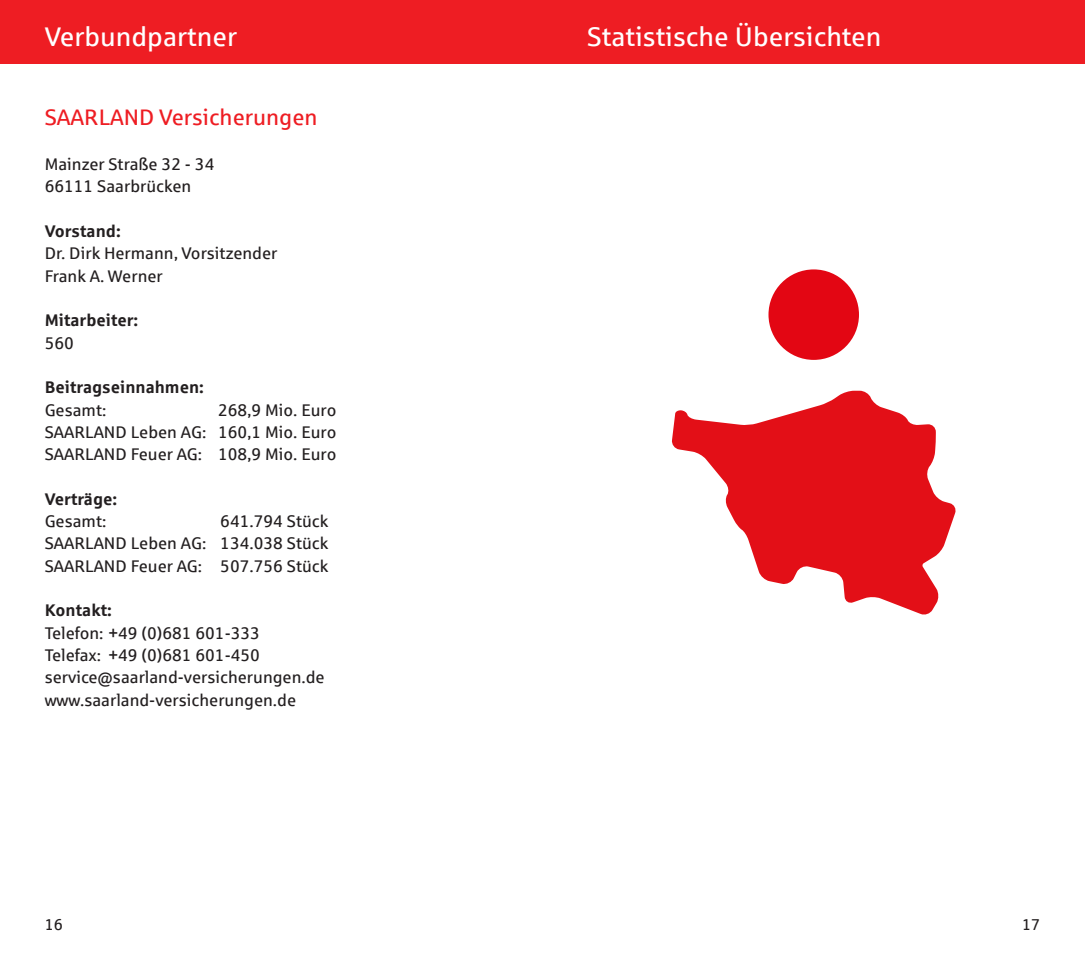
<style>
.page{position:relative;width:1085px;height:957px;background:#fff}
.page>*{position:absolute;margin:0;border:0;box-sizing:border-box;transform-origin:0 0}
.ueber_klein{font:27px "Sparkasse Rgr";color:#fff}
.ueber_klein-2{font:22.5px "Sparkasse Rgr";color:#ee1d23}
.bu{font:16.88px "Sparkasse Rgr";color:#231f20}
.bu-2{font:700 16.88px "Sparkasse Rg";color:#231f20}
.ueber_klein-3{font:15.75px "Sparkasse Rgr";color:#231f20}
</style>
<div class="page">
<div style="left:0;top:0;width:1084px;height:64px;background:#ee1d23"></div>
<div style="left:768px;top:269px;width:90px;height:91px;background:#e30613;border-radius:50%"></div>
<svg style="left:672px;top:391px;width:283px;height:223px;fill:#e30f17"></svg>
<p class="ueber_klein" style="left:45px;top:20px;width:194px">Verbundpartner</p>
<p class="ueber_klein" style="left:587px;top:20px;width:295px">Statistische Übersichten</p>
<p class="ueber_klein-2" style="left:45px;top:104px;width:274px">SAARLAND Versicherungen</p>
<p class="bu" style="left:45px;top:154px;width:171px">Mainzer Straße 32 - 34</p>
<p class="bu" style="left:45px;top:176px;width:148px">66111 Saarbrücken</p>
<p class="bu-2" style="left:45px;top:220px;width:78px">Vorstand:</p>
<p class="bu" style="left:45px;top:243px;width:234px">Dr. Dirk Hermann, Vorsitzender</p>
<p class="bu" style="left:45px;top:265px;width:120px">Frank A. Werner</p>
<p class="bu-2" style="left:45px;top:309px;width:95px">Mitarbeiter:</p>
<p class="bu" style="left:45px;top:332px;width:31px">560</p>
<p class="bu-2" style="left:45px;top:376px;width:161px">Beitragseinnahmen:</p>
<p class="bu" style="left:45px;top:399px;width:63px">Gesamt:</p>
<p class="bu" style="left:218px;top:399px;width:120px">268,9 Mio. Euro</p>
<p class="bu" style="left:45px;top:421px;width:293px">SAARLAND Leben AG: 160,1 Mio. Euro</p>
<p class="bu" style="left:45px;top:444px;width:293px">SAARLAND Feuer AG: 108,9 Mio. Euro</p>
<p class="bu-2" style="left:45px;top:488px;width:74px">Verträge:</p>
<p class="bu" style="left:45px;top:511px;width:63px">Gesamt:</p>
<p class="bu" style="left:220px;top:511px;width:109px">641.794 Stück</p>
<p class="bu" style="left:45px;top:533px;width:285px">SAARLAND Leben AG: 134.038 Stück</p>
<p class="bu" style="left:45px;top:555px;width:285px">SAARLAND Feuer AG: 507.756 Stück</p>
<p class="bu-2" style="left:45px;top:600px;width:69px">Kontakt:</p>
<p class="bu" style="left:45px;top:622px;width:217px">Telefon: +49 (0)681 601-333</p>
<p class="bu" style="left:45px;top:645px;width:217px">Telefax: +49 (0)681 601-450</p>
<p class="bu" style="left:45px;top:667px;width:281px">service@saarland-versicherungen.de</p>
<p class="bu" style="left:45px;top:689px;width:253px">www.saarland-versicherungen.de</p>
<p class="ueber_klein-3" style="left:45px;top:915px;width:20px">16</p>
<p class="ueber_klein-3" style="left:1021px;top:915px;width:20px">17</p>
</div>
